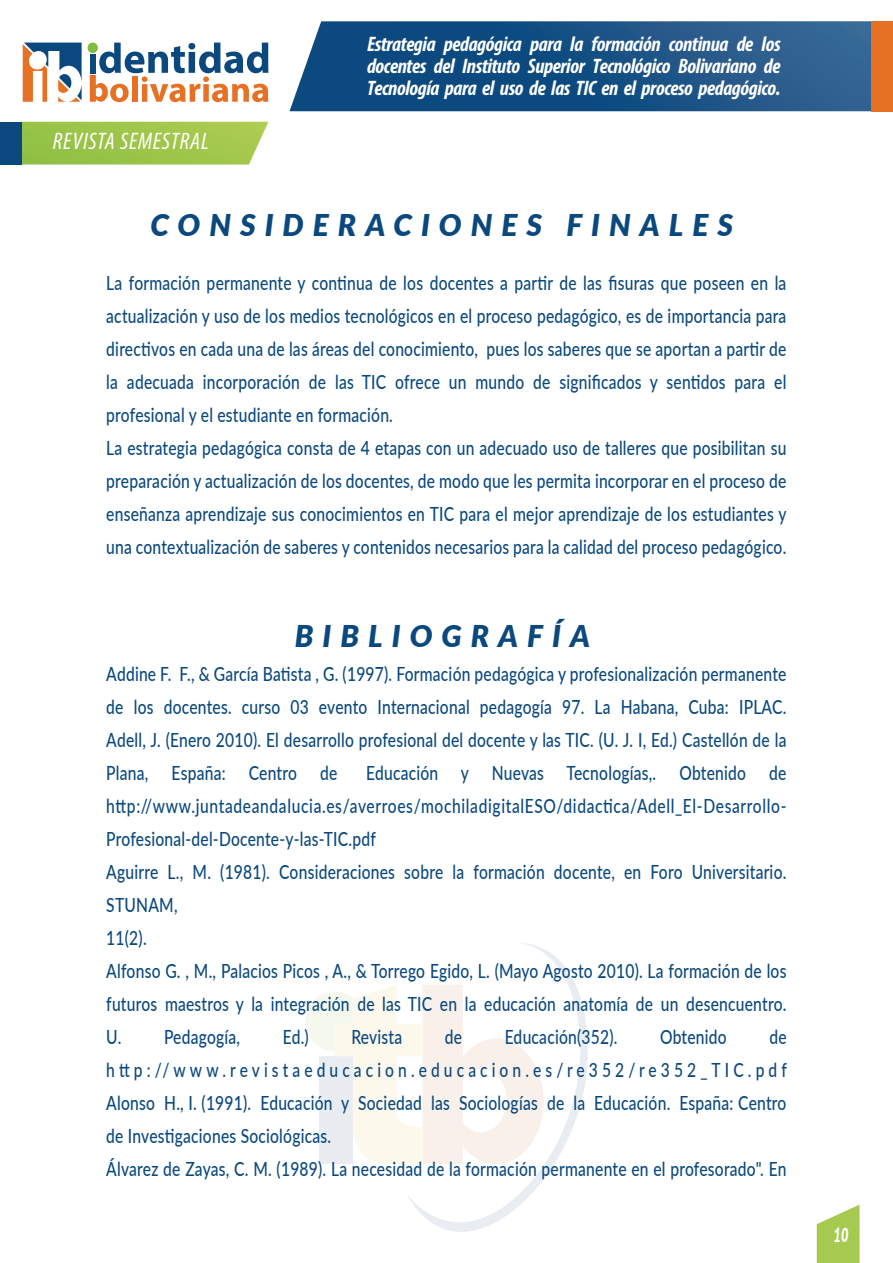
<style>
.page{position:relative;width:893px;height:1263px;background:#fff}
.page>*{position:absolute;margin:0;border:0;box-sizing:border-box;transform-origin:0 0}
.t1{font:italic 900 30px "Lato";letter-spacing:.3em;color:#0a487e}
.t2{font:italic condensed 24px "Myriad Pro";letter-spacing:.03em;color:#fff}
.t3{font:italic 700 condensed 21px/22.5px "Myriad Pro";letter-spacing:-.02em;color:#fff;text-align:justify}
.t4{font:500 19.5px/33px "Lato";letter-spacing:.015em;color:#0a487e;scale:.8 1}
.t5{font:italic 900 19.5px "Lato";color:#fff;scale:.66 1}
</style>
<div class="page">
<svg style="left:305px;top:985px;width:101px;height:179px"></svg>
<svg style="left:406px;top:943px;width:182px;height:289px"></svg>
<svg style="left:290px;top:21px;width:582px;height:90px;background:#205788"></svg>
<div style="left:88px;top:43px;width:10px;height:10px;background:#82bb40;border-radius:5px"></div>
<svg style="left:90px;top:43px;width:178px;height:59px"></svg>
<svg style="left:23px;top:43px;width:59px;height:59px"></svg>
<svg style="left:21px;top:122px;width:247px;height:43px;background:#a1c752"></svg>
<div style="left:0;top:122px;width:21px;height:43px;background:#0a487e"></div>
<div style="left:872px;top:21px;width:21px;height:90px;background:#e67124"></div>
<svg style="left:817px;top:1204px;width:43px;height:59px"></svg>
<p class="t2" style="left:53px;top:127px;width:158px">REVISTA SEMESTRAL</p>
<p class="t3" style="left:367px;top:32px;width:415px">Estrategia pedagógica para la formación continua de los docentes del Instituto Superior Tecnológico Bolivariano de Tecnología para el uso de las TIC en el proceso pedagógico.</p>
<h1 class="t1" style="left:151px;top:203px;width:584px">CONSIDERACIONES FINALES</h1>
<p class="t4" style="left:106px;top:266px;width:852px">La formación permanente y continua de los docentes a partir de las fisuras que poseen en la actualización y uso de los medios tecnológicos en el proceso pedagógico, es de importancia para directivos en cada una de las áreas del conocimiento, pues los saberes que se aportan a partir de la adecuada incorporación de las TIC ofrece un mundo de significados y sentidos para el profesional y el estudiante en formación.<br>La estrategia pedagógica consta de 4 etapas con un adecuado uso de talleres que posibilitan su preparación y actualización de los docentes, de modo que les permita incorporar en el proceso de enseñanza aprendizaje sus conocimientos en TIC para el mejor aprendizaje de los estudiantes y una contextualización de saberes y contenidos necesarios para la calidad del proceso pedagógico.</p>
<h1 class="t1" style="left:295px;top:614px;width:297px">BIBLIOGRAFÍA</h1>
<p class="t4" style="left:106px;top:656px;width:852px;text-align:justify">Addine F. F., &amp; García Batista , G. (1997). Formación pedagógica y profesionalización permanente de los docentes. curso 03 evento Internacional pedagogía 97. La Habana, Cuba: IPLAC.<br>Adell, J. (Enero 2010). El desarrollo profesional del docente y las TIC. (U. J. I, Ed.) Castellón de la Plana, España: Centro de</p>
<p class="t4" style="left:106px;top:755px;width:852px;text-indent:260px">Educación y Nuevas Tecnologías,. Obtenido de http://www.juntadeandalucia.es/averroes/mochiladigitalESO/didactica/Adell_El-Desarrollo-Profesional-del-Docente-y-las-TIC.pdf<br>Aguirre L., M. (1981). Consideraciones sobre la formación docente, en Foro Universitario.<br>STUNAM,<br>11(2).<br>Alfonso G. , M., Palacios Picos , A., &amp; Torrego Egido, L. (Mayo Agosto 2010). La formación de los futuros maestros y la integración de las TIC en la educación anatomía de un desencuentro.<br>U. Pedagogía,</p>
<p class="t4" style="left:283px;top:1019px;width:34px">Ed.)</p>
<p class="t4" style="left:351px;top:1019px;width:65px">Revista</p>
<p class="t4" style="left:445px;top:1019px;width:23px">de</p>
<p class="t4" style="left:505px;top:1019px;width:142px">Educación(352).</p>
<p class="t4" style="left:660px;top:1019px;width:85px">Obtenido</p>
<p class="t4" style="left:106px;top:1019px;width:852px;text-indent:663px">de http://www.revistaeducacion.educacion.es/re352/re352_TIC.pdf Alonso H., I. (1991). Educación y Sociedad las Sociologías de la Educación. España: Centro de Investigaciones Sociológicas.<br>Álvarez de Zayas, C. M. (1989). La necesidad de la formación permanente en el profesorado". En</p>
<p class="t5" style="left:833px;top:1220px;width:25px">10</p>
</div>
